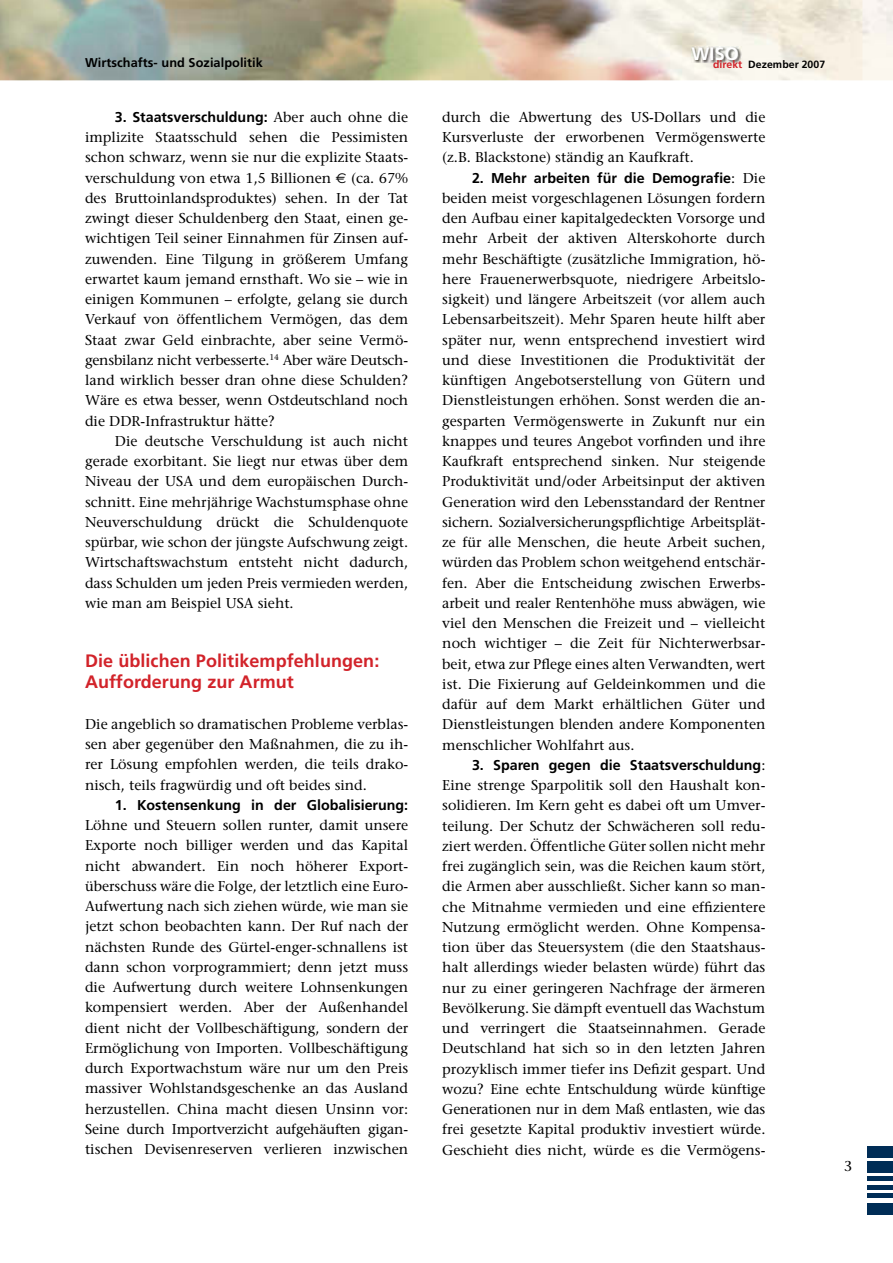
<style>
.page{position:relative;width:893px;height:1263px;background:#fff}
.page>*{position:absolute;margin:0;border:0;box-sizing:border-box;transform-origin:0 0}
.t1{font:700 18px/21.6px "Frutiger";letter-spacing:.005em;color:#d2232a}
.t2{font:700 18px "Frutiger";color:#fff}
.t3{font:14.25px/20.2px "Stone Serif";color:#000;text-align:justify}
.t4{font:700 14.25px "Frutiger";color:#000}
.t5{font:700 12.75px "Frutiger";letter-spacing:.005em;color:#000}
.t6{font:700 10.5px "Frutiger";letter-spacing:.005em;color:#000}
.s1{font-family:"Stone Serif";font-weight:400}
.s2{font-family:"Euro Sans"}
.s3{color:#d2232a}
</style>
<div class="page">
<img style="left:0;top:0;width:893px;height:80px">
<div style="left:867px;top:1147px;width:26px;height:11px;background:#002d56"></div>
<div style="left:867px;top:1204px;width:26px;height:11px;background:#002d56"></div>
<div style="left:867px;top:1161px;width:26px;height:12px;background:#002d56"></div>
<hr style="left:867px;top:1177px;width:26px;height:4px;background:#002d56">
<hr style="left:867px;top:1185px;width:26px;height:4px;background:#002d56">
<hr style="left:867px;top:1194px;width:26px;height:4px;background:#002d56">
<img style="left:691px;top:47px;width:50px;height:16px">
<p class="t5" style="left:85px;top:58px;width:179px">Wirtschafts- und Sozialpolitik</p>
<p class="t4" style="left:115px;top:111px;width:295px">3. Staatsverschuldung: <span class="s1">Aber auch ohne die</span></p>
<p class="t3" style="left:85px;top:129px;width:325px">implizite Staatsschuld sehen die Pessimisten schon schwarz, wenn sie nur die explizite Staats&shy;verschuldung von etwa 1,5 Billionen <span class="s2">€</span> (ca. 67% des Bruttoinlandsproduktes) sehen. In der Tat zwingt dieser Schuldenberg den Staat, einen ge&shy;wichtigen Teil seiner Einnahmen für Zinsen auf&shy;zuwenden. Eine Tilgung in größerem Umfang erwartet kaum jemand ernsthaft. Wo sie – wie in einigen Kommunen – erfolgte, gelang sie durch Verkauf von öffentlichem Vermögen, das dem Staat zwar Geld einbrachte, aber seine Vermö&shy;gensbilanz nicht verbesserte.<sup>14</sup> Aber wäre Deutsch&shy;land wirklich besser dran ohne diese Schulden?<br>Wäre es etwa besser, wenn Ostdeutschland noch die DDR-Infrastruktur hätte?</p>
<p class="t3" style="left:85px;top:432px;width:325px;text-indent:30px">Die deutsche Verschuldung ist auch nicht gerade exorbitant. Sie liegt nur etwas über dem Niveau der USA und dem europäischen Durch&shy;schnitt. Eine mehrjährige Wachstumsphase ohne Neuverschuldung drückt die Schuldenquote spürbar, wie schon der jüngste Aufschwung zeigt.<br>Wirtschaftswachstum entsteht nicht dadurch, dass Schulden um jeden Preis vermieden werden, wie man am Beispiel USA sieht.</p>
<p class="t1" style="left:85px;top:651px;width:296px">Die üblichen Politikempfehlungen:<br>Aufforderung zur Armut</p>
<p class="t3" style="left:85px;top:715px;width:325px">Die angeblich so dramatischen Probleme verblas&shy;sen aber gegenüber den Maßnahmen, die zu ih&shy;rer Lösung empfohlen werden, die teils drako&shy;nisch, teils fragwürdig und oft beides sind.</p>
<p class="t4" style="left:115px;top:799px;width:295px">1. Kostensenkung in der Globalisierung:</p>
<p class="t3" style="left:85px;top:816px;width:325px">Löhne und Steuern sollen runter, damit unsere Exporte noch billiger werden und das Kapital nicht abwandert. Ein noch höherer Export&shy;überschuss wäre die Folge, der letztlich eine Euro-Aufwertung nach sich ziehen würde, wie man sie jetzt schon beobachten kann. Der Ruf nach der nächsten Runde des Gürtel-enger-schnallens ist dann schon vorprogrammiert; denn jetzt muss die Aufwertung durch weitere Lohnsenkungen kompensiert werden. Aber der Außenhandel dient nicht der Vollbeschäftigung, sondern der Ermöglichung von Importen. Vollbeschäftigung durch Exportwachstum wäre nur um den Preis massiver Wohlstandsgeschenke an das Ausland herzustellen. China macht diesen Unsinn vor:<br>Seine durch Importverzicht aufgehäuften gigan&shy;tischen Devisenreserven verlieren inzwischen</p>
<p class="t2" style="left:691px;top:47px;width:49px">WISO</p>
<p class="t6" style="left:713px;top:60px;width:114px"><span class="s3">direkt</span> Dezember 2007</p>
<p class="t3" style="left:442px;top:108px;width:325px">durch die Abwertung des US-Dollars und die Kursverluste der erworbenen Vermögenswerte (z.B. Blackstone) ständig an Kaufkraft.</p>
<p class="t4" style="left:472px;top:172px;width:295px">2. Mehr arbeiten für die Demografie<span class="s1">: Die</span></p>
<p class="t3" style="left:442px;top:189px;width:325px">beiden meist vorgeschlagenen Lösungen fordern den Aufbau einer kapitalgedeckten Vorsorge und mehr Arbeit der aktiven Alterskohorte durch mehr Beschäftigte (zusätzliche Immigration, hö&shy;here Frauenerwerbsquote, niedrigere Arbeitslo&shy;sigkeit) und längere Arbeitszeit (vor allem auch Lebensarbeitszeit). Mehr Sparen heute hilft aber später nur, wenn entsprechend investiert wird und diese Investitionen die Produktivität der künftigen Angebotserstellung von Gütern und Dienstleistungen erhöhen. Sonst werden die an&shy;gesparten Vermögenswerte in Zukunft nur ein knappes und teures Angebot vorfinden und ihre Kaufkraft entsprechend sinken. Nur steigende Produktivität und/oder Arbeitsinput der aktiven Generation wird den Lebensstandard der Rentner sichern. Sozialversicherungspflichtige Arbeits plät&shy;ze für alle Menschen, die heute Arbeit suchen, würden das Problem schon weitgehend entschär&shy;fen. Aber die Entscheidung zwischen Erwerbs&shy;arbeit und realer Rentenhöhe muss abwägen, wie viel den Menschen die Freizeit und – vielleicht noch wichtiger – die Zeit für Nichterwerbsar&shy;beit, etwa zur Pflege eines alten Verwandten, wert ist. Die Fixierung auf Geldeinkommen und die dafür auf dem Markt erhältlichen Güter und Dienstleistungen blenden andere Komponenten menschlicher Wohlfahrt aus.</p>
<p class="t4" style="left:472px;top:759px;width:295px">3. Sparen gegen die Staatsverschuldung<span class="s1">:</span></p>
<p class="t3" style="left:442px;top:776px;width:325px">Eine strenge Sparpolitik soll den Haushalt kon&shy;solidieren. Im Kern geht es dabei oft um Umver&shy;teilung. Der Schutz der Schwächeren soll redu&shy;ziert werden. Öffentliche Güter sollen nicht mehr frei zugänglich sein, was die Reichen kaum stört, die Armen aber ausschließt. Sicher kann so man&shy;che Mitnahme vermieden und eine effizientere Nutzung ermöglicht werden. Ohne Kompensa&shy;tion über das Steuersystem (die den Staatshaus&shy;halt allerdings wieder belasten würde) führt das nur zu einer geringeren Nachfrage der ärmeren Bevölkerung. Sie dämpft eventuell das Wachstum und verringert die Staatseinnahmen. Gerade Deutschland hat sich so in den letzten Jahren prozyklisch immer tiefer ins Defizit gespart. Und wozu? Eine echte Entschuldung würde künftige Generationen nur in dem Maß entlasten, wie das frei gesetzte Kapital produktiv investiert würde.<br>Geschieht dies nicht, würde es die Vermögens-</p>
<p class="t3" style="left:844px;top:1157px;width:10px">3</p>
</div>
